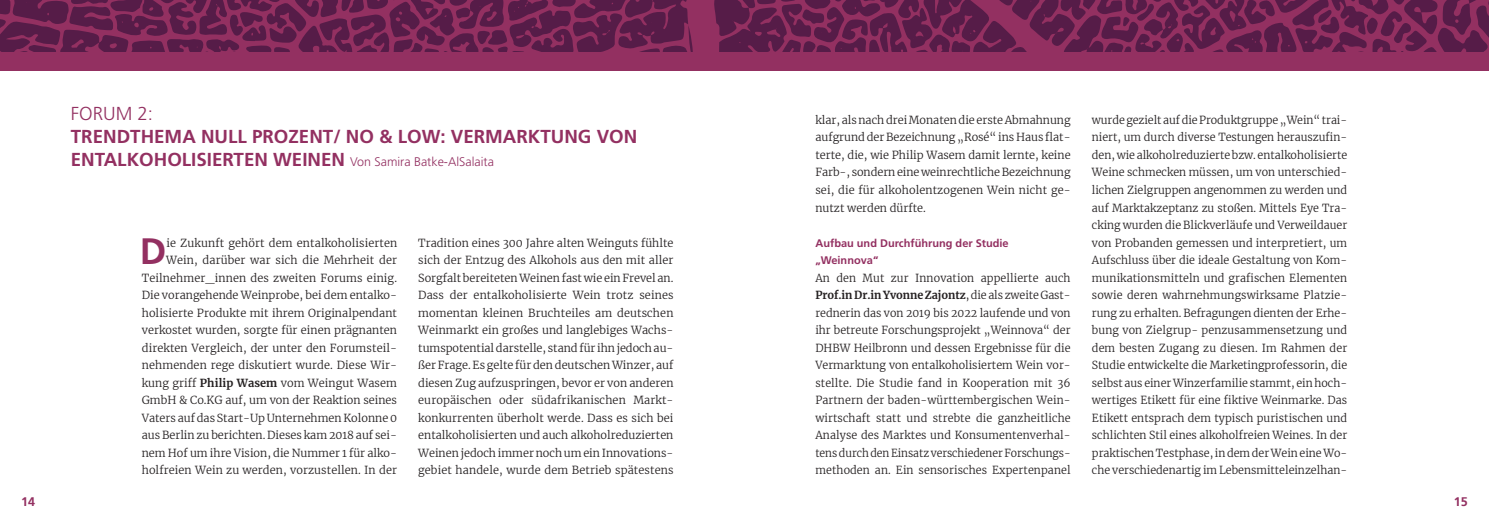
<style>
.page{position:relative;width:1489px;height:525px;background:#fff}
.page>*{position:absolute;margin:0;border:0;box-sizing:border-box;transform-origin:0 0}
.t1{font:700 36.75px "Frutiger";color:#933061}
.t2{font:700 18.75px/22.5px "Frutiger";color:#933061}
.t3{font:300 18.75px "Frutiger";color:#933061}
.t4{font:700 12.5px "Frutiger";color:#933061}
.t5{font:300 11px/17.5px "Merriweather";letter-spacing:.005em;color:#231f20;text-align:justify}
.t6{font:700 11px/17.5px "Frutiger";color:#933061}
.s1{font-weight:300;font-size:12.5px}
.s2{font-weight:700}
</style>
<div class="page">
<div style="left:0;top:0;width:1488px;height:71px;background:#933061"></div>
<svg style="left:0;top:0;width:1488px;height:52px;fill:#561c48"></svg>
<svg style="left:750px;top:28px;width:30px;height:9px"></svg>
<svg style="left:637px;top:31px;width:6px;height:5px"></svg>
<svg style="left:650px;top:31px;width:4px;height:5px"></svg>
<svg style="left:729px;top:0;width:21px;height:9px"></svg>
<svg style="left:934px;top:0;width:8px;height:13px"></svg>
<svg style="left:71px;top:39px;width:13px;height:9px"></svg>
<svg style="left:1080px;top:48px;width:9px;height:4px"></svg>
<svg style="left:602px;top:30px;width:8px;height:5px"></svg>
<svg style="left:1055px;top:27px;width:8px;height:7px"></svg>
<svg style="left:1453px;top:0;width:16px;height:23px"></svg>
<svg style="left:1459px;top:48px;width:7px;height:4px"></svg>
<svg style="left:516px;top:35px;width:9px;height:3px"></svg>
<svg style="left:970px;top:29px;width:5px;height:5px"></svg>
<svg style="left:952px;top:24px;width:8px;height:11px"></svg>
<svg style="left:1210px;top:27px;width:6px;height:9px"></svg>
<svg style="left:882px;top:23px;width:6px;height:6px"></svg>
<svg style="left:486px;top:11px;width:11px;height:10px"></svg>
<svg style="left:134px;top:23px;width:5px;height:4px"></svg>
<svg style="left:1251px;top:38px;width:5px;height:5px"></svg>
<svg style="left:1413px;top:7px;width:8px;height:6px"></svg>
<svg style="left:424px;top:8px;width:10px;height:7px"></svg>
<svg style="left:395px;top:12px;width:7px;height:9px"></svg>
<svg style="left:913px;top:24px;width:11px;height:16px"></svg>
<svg style="left:452px;top:41px;width:18px;height:11px"></svg>
<svg style="left:514px;top:7px;width:5px;height:5px"></svg>
<svg style="left:525px;top:1px;width:3px;height:6px"></svg>
<svg style="left:1228px;top:11px;width:11px;height:16px"></svg>
<svg style="left:110px;top:43px;width:7px;height:6px"></svg>
<svg style="left:1167px;top:24px;width:5px;height:4px"></svg>
<svg style="left:219px;top:46px;width:3px;height:5px"></svg>
<svg style="left:1140px;top:42px;width:5px;height:3px"></svg>
<svg style="left:149px;top:7px;width:4px;height:4px"></svg>
<h2 class="t3" style="left:71px;top:106px;width:84px">FORUM 2:</h2>
<h2 class="t2" style="left:71px;top:127px;width:568px">TRENDTHEMA NULL PROZENT/ NO &amp; LOW: VERMARKTUNG VON<br>ENTALKOHOLISIERTEN WEINEN <span class="s1">Von Samira Batke-AlSalaita</span></h2>
<p class="t5" style="left:142px;top:234px;width:257px;text-align:right">ie Zukunft gehört dem entalkoholisierten Wein, darüber war sich die Mehrheit der Teilnehmer_innen des zweiten Forums einig.<br>Die vorangehende Weinprobe, bei dem entalko&shy;holisierte Produkte mit ihrem Originalpendant verkostet wurden, sorgte für einen prägnanten direkten Vergleich, der unter den Forumsteil&shy;nehmenden rege diskutiert wurde. Diese Wir&shy;kung griff <span class="s2">Philip Wasem</span> vom Weingut Wasem GmbH &amp; Co.KG auf, um von der Reaktion seines Vaters aufdas Start-Up Unternehmen Kolonne0 aus Berlin zu berichten. Dieses kam 2018 auf sei&shy;nem Hof um ihre Vision, die Nummer 1 für alko&shy;holfreien Wein zu werden, vorzustellen. In der</p>
<p class="t5" style="left:418px;top:234px;width:257px">Tradition eines 300 Jahre alten Weinguts fühlte sich der Entzug des Alkohols aus den mit aller Sorgfalt bereitetenWeinenfast wie einFrevel an.<br>Dass der entalkoholisierte Wein trotz seines momentan kleinen Bruchteiles am deutschen Weinmarkt ein großes und langlebiges Wachs&shy;tumspotentialdarstelle, standfür ihnjedochau&shy;ßer Frage. Es gelte für den deutschen Winzer, auf diesen Zug aufzuspringen, bevor er von anderen europäischen oder südafrikanischen Markt&shy;konkurrenten überholt werde. Dass es sich bei entalkoholisierten und auch alkoholreduzierten WeinenjedochimmernochumeinInnovations&shy;gebiet handele, wurde dem Betrieb spätestens</p>
<h1 class="t1" style="left:140px;top:236px;width:28px">D</h1>
<p class="t5" style="left:815px;top:111px;width:257px">klar, alsnachdreiMonatendie ersteAbmahnung aufgrundderBezeichnung„Rosé“ins Haus flat&shy;terte, die, wie Philip Wasem damit lernte, keine Farb-, sonderneine weinrechtlicheBezeichnung sei, die für alkoholentzogenen Wein nicht ge&shy;nutzt werden dürfte.</p>
<p class="t6" style="left:815px;top:235px;width:195px">Aufbau und Durchführung der Studie „Weinnova“</p>
<p class="t5" style="left:815px;top:269px;width:257px">An den Mut zur Innovation appellierte auch <span class="s2">Prof.inDr.inYvonneZajontz</span>,die als zweite Gast&shy;rednerin das von 2019 bis 2022 laufende und von ihr betreute Forschungsprojekt „Weinnova“ der DHBW Heilbronn und dessen Ergebnisse für die Vermarktung von entalkoholisiertem Wein vor&shy;stellte. Die Studie fand in Kooperation mit 36<br>Partnern der baden-württembergischen Wein&shy;wirtschaft statt und strebte die ganzheitliche Analyse des Marktes und Konsumentenverhal&shy;tensdurchdenEinsatz verschiedenerForschungs&shy;methoden an. Ein sensorisches Expertenpanel</p>
<p class="t5" style="left:1091px;top:111px;width:257px">wurde gezielt aufdieProduktgruppe„Wein“trai&shy;niert, um durch diverse Testungen herauszufin&shy;den, wie alkoholreduzierte bzw. entalkoholisierte Weine schmecken müssen, um von unterschied&shy;lichen Zielgruppen angenommen zu werden und auf Marktakzeptanz zu stoßen. Mittels Eye Tra&shy;cking wurden die Blickverläufe und Verweildauer von Probanden gemessen und interpretiert, um Aufschluss über die ideale Gestaltung von Kom&shy;munikationsmitteln und grafischen Elementen sowie deren wahrnehmungswirksame Platzie&shy;rung zu erhalten. Befragungen dienten der Erhe&shy;bung von Zielgrup- penzusammensetzung und dem besten Zugang zu diesen. Im Rahmen der Studie entwickelte die Marketingprofessorin, die selbst aus einer Winzerfamilie stammt, ein hoch&shy;wertiges Etikett für eine fiktive Weinmarke. Das Etikett entsprach dem typisch puristischen und schlichten Stil eines alkoholfreien Weines. In der praktischenTestphase,indemderWeineineWo&shy;che verschiedenartig im Lebensmitteleinzelhan-</p>
<p class="t4" style="left:21px;top:496px;width:15px">14</p>
<p class="t4" style="left:1453px;top:496px;width:15px">15</p>
</div>
